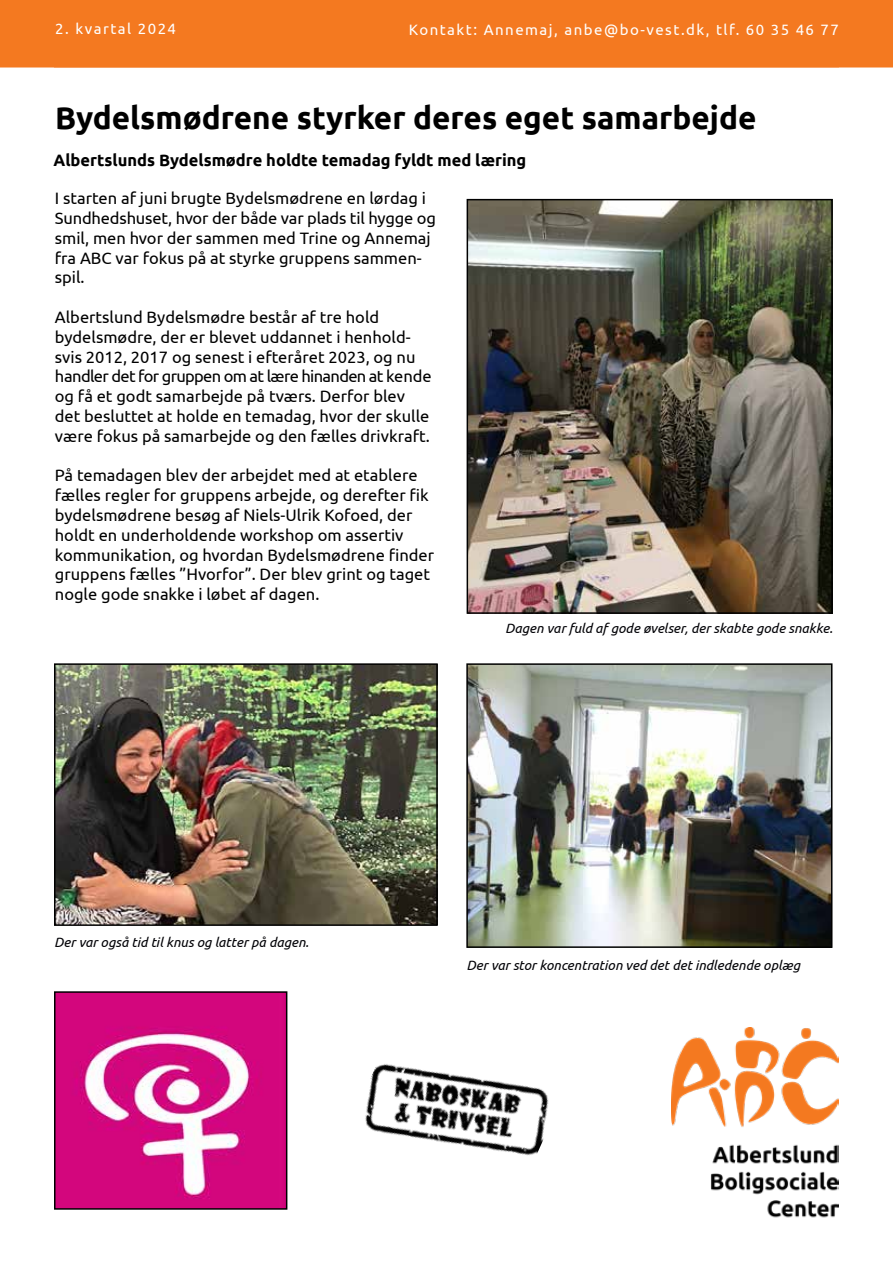
<style>
.page{position:relative;width:893px;height:1263px;background:#fff}
.page>*{position:absolute;margin:0;border:0;box-sizing:border-box;transform-origin:0 0}
.t1{font:700 31.5px "Ubuntu";color:#000}
.t2{font:16.5px/19.8px "Ubuntu";color:#000}
.t3{font:700 16.5px "Ubuntu";color:#000}
.t4{font:15px "Ubuntu";letter-spacing:.1em;color:#fff}
.t5{font:italic 13.5px "Ubuntu";color:#000005}
</style>
<div class="page">
<div style="left:0;top:0;width:893px;height:68px;background:#f47920"></div>
<img style="left:672px;top:1028px;width:167px;height:190px">
<img style="left:470px;top:202px;width:360px;height:409px">
<div style="left:467px;top:199px;width:366px;height:415px;border:2px solid #000"></div>
<img style="left:365px;top:1064px;width:184px;height:92px">
<img style="left:469px;top:666px;width:360px;height:279px">
<div style="left:466px;top:663px;width:366px;height:285px;border:2px solid #000"></div>
<img style="left:57px;top:666px;width:378px;height:257px">
<div style="left:54px;top:663px;width:384px;height:263px;border:2px solid #000"></div>
<img style="left:57px;top:994px;width:227px;height:213px">
<div style="left:54px;top:991px;width:233px;height:219px;border:2px solid #000"></div>
<p class="t4" style="left:55px;top:19px;width:122px">2. kvartal 2024</p>
<p class="t4" style="left:409px;top:20px;width:432px">Kontakt: Annemaj, anbe@bo-vest.dk, tlf. 60 35 46 77</p>
<h1 class="t1" style="left:55px;top:99px;width:703px">Bydelsmødrene styrker deres eget samarbejde</h1>
<p class="t3" style="left:54px;top:150px;width:474px">Albertslunds Bydelsmødre holdte temadag fyldt med læring</p>
<p class="t2" style="left:55px;top:188px;width:383px">I starten af juni brugte Bydelsmødrene en lørdag i Sundhedshuset, hvor der både var plads til hygge og smil, men hvor der sammen med Trine og Annemaj fra ABC var fokus på at styrke gruppens sammen&shy;spil.</p>
<p class="t2" style="left:55px;top:307px;width:378px">Albertslund Bydelsmødre består af tre hold bydelsmødre, der er blevet uddannet i henhold&shy;svis 2012, 2017 og senest i efteråret 2023, og nu handler det for gruppen om at lære hinanden at kende og få et godt samarbejde på tværs. Derfor blev det besluttet at holde en temadag, hvor der skulle være fokus på samarbejde og den fælles drivkraft.</p>
<p class="t2" style="left:55px;top:465px;width:381px">På temadagen blev der arbejdet med at etablere fælles regler for gruppens arbejde, og derefter fik bydelsmødrene besøg af Niels-Ulrik Kofoed, der holdt en underholdende workshop om assertiv kommunikation, og hvordan Bydelsmødrene finder gruppens fælles ”Hvorfor”. Der blev grint og taget nogle gode snakke i løbet af dagen.</p>
<p class="t5" style="left:505px;top:620px;width:329px">Dagen var fuld af gode øvelser, der skabte gode snakke.</p>
<p class="t5" style="left:54px;top:934px;width:256px">Der var også tid til knus og latter på dagen.</p>
<p class="t5" style="left:467px;top:957px;width:335px">Der var stor koncentration ved det det indledende oplæg</p>
</div>
